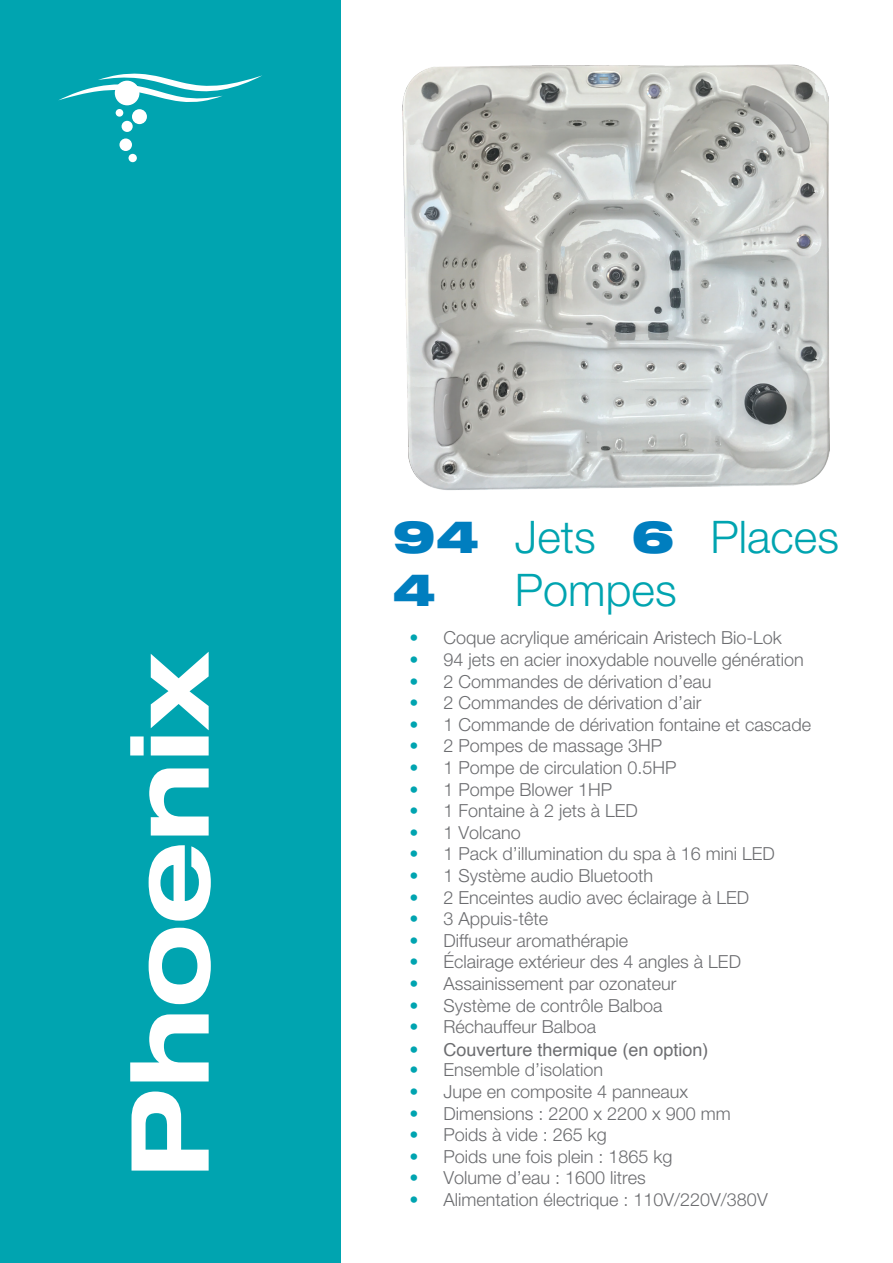
<style>
.page{position:relative;width:893px;height:1263px;background:#fff}
.page>*{position:absolute;margin:0;border:0;box-sizing:border-box;transform-origin:0 0}
.t1{font:700 expanded 108px "Helvetica Neue LT Std";color:#fff}
.t2{font:300 45px "Helvetica Neue LT Std";color:#00a4b0}
.t3{font:900 expanded 45px "Helvetica Neue LT Std";color:#007ebf}
.t4{font:300 18px "Helvetica Neue LT Std";color:#6c6d70}
.t5{font:18px "Helvetica";color:#6c6d70}
.s1{color:#00a4b0}
.s2{font-family:"Helvetica Neue LT Std";font-weight:300;color:#00a4b0}
</style>
<div class="page">
<div style="left:0;top:0;width:340px;height:1263px;background:#00a4b0"></div>
<div style="left:115px;top:81px;width:24px;height:24px;background:#fff;border-radius:50%"></div>
<div style="left:132px;top:109px;width:15px;height:15px;background:#fff;border-radius:50%"></div>
<div style="left:116px;top:109px;width:7px;height:8px;background:#fff;border-radius:50%"></div>
<div style="left:122px;top:121px;width:11px;height:11px;background:#fff;border-radius:50%"></div>
<div style="left:119px;top:138px;width:13px;height:13px;background:#fff;border-radius:50%"></div>
<div style="left:129px;top:154px;width:8px;height:8px;background:#fff;border-radius:50%"></div>
<svg style="left:58px;top:73px;width:204px;height:29px"></svg>
<img style="left:402px;top:64px;width:428px;height:426px">
<p class="t1" style="left:102px;top:1178px;width:528px;rotate:-90deg">Phoenix</p>
<p class="t2" style="left:515px;top:509px;width:82px">Jets</p>
<p class="t2" style="left:711px;top:509px;width:130px">Places</p>
<p class="t2" style="left:515px;top:562px;width:163px">Pompes</p>
<p class="t3" style="left:392px;top:508px;width:88px">94</p>
<p class="t3" style="left:631px;top:508px;width:45px">6</p>
<p class="t3" style="left:392px;top:560px;width:45px">4</p>
<p class="t4" style="left:409px;top:627px;width:374px"><span class="s1">•</span> Coque acrylique américain Aristech Bio-Lok</p>
<p class="t4" style="left:409px;top:648px;width:396px"><span class="s1">•</span> 94 jets en acier inoxydable nouvelle génération</p>
<p class="t4" style="left:409px;top:670px;width:304px"><span class="s1">•</span> 2 Commandes de dérivation d’eau</p>
<p class="t4" style="left:409px;top:692px;width:294px"><span class="s1">•</span> 2 Commandes de dérivation d’air</p>
<p class="t4" style="left:409px;top:713px;width:403px"><span class="s1">•</span> 1 Commande de dérivation fontaine et cascade</p>
<p class="t4" style="left:409px;top:735px;width:254px"><span class="s1">•</span> 2 Pompes de massage 3HP</p>
<p class="t4" style="left:409px;top:756px;width:269px"><span class="s1">•</span> 1 Pompe de circulation 0.5HP</p>
<p class="t4" style="left:409px;top:778px;width:204px"><span class="s1">•</span> 1 Pompe Blower 1HP</p>
<p class="t4" style="left:409px;top:800px;width:230px"><span class="s1">•</span> 1 Fontaine à 2 jets à LED</p>
<p class="t4" style="left:409px;top:821px;width:113px"><span class="s1">•</span> 1 Volcano</p>
<p class="t4" style="left:409px;top:843px;width:367px"><span class="s1">•</span> 1 Pack d’illumination du spa à 16 mini LED</p>
<p class="t4" style="left:409px;top:864px;width:245px"><span class="s1">•</span> 1 Système audio Bluetooth</p>
<p class="t4" style="left:409px;top:886px;width:341px"><span class="s1">•</span> 2 Enceintes audio avec éclairage à LED</p>
<p class="t4" style="left:409px;top:908px;width:140px"><span class="s1">•</span> 3 Appuis-tête</p>
<p class="t4" style="left:409px;top:929px;width:220px"><span class="s1">•</span> Diffuseur aromathérapie</p>
<p class="t4" style="left:409px;top:951px;width:333px"><span class="s1">•</span> Éclairage extérieur des 4 angles à LED</p>
<p class="t4" style="left:409px;top:972px;width:269px"><span class="s1">•</span> Assainissement par ozonateur</p>
<p class="t4" style="left:409px;top:994px;width:255px"><span class="s1">•</span> Système de contrôle Balboa</p>
<p class="t4" style="left:409px;top:1016px;width:188px"><span class="s1">•</span> Réchauffeur Balboa</p>
<p class="t5" style="left:409px;top:1035px;width:301px"><span class="s2">•</span> Couverture thermique (en option)</p>
<p class="t4" style="left:409px;top:1059px;width:195px"><span class="s1">•</span> Ensemble d’isolation</p>
<p class="t4" style="left:409px;top:1080px;width:280px"><span class="s1">•</span> Jupe en composite 4 panneaux</p>
<p class="t4" style="left:409px;top:1102px;width:323px"><span class="s1">•</span> Dimensions : 2200 x 2200 x 900 mm</p>
<p class="t4" style="left:409px;top:1124px;width:199px"><span class="s1">•</span> Poids à vide : 265 kg</p>
<p class="t4" style="left:409px;top:1145px;width:265px"><span class="s1">•</span> Poids une fois plein : 1865 kg</p>
<p class="t4" style="left:409px;top:1167px;width:238px"><span class="s1">•</span> Volume d’eau : 1600 litres</p>
<p class="t4" style="left:409px;top:1188px;width:360px"><span class="s1">•</span> Alimentation électrique : 110V/220V/380V</p>
</div>
